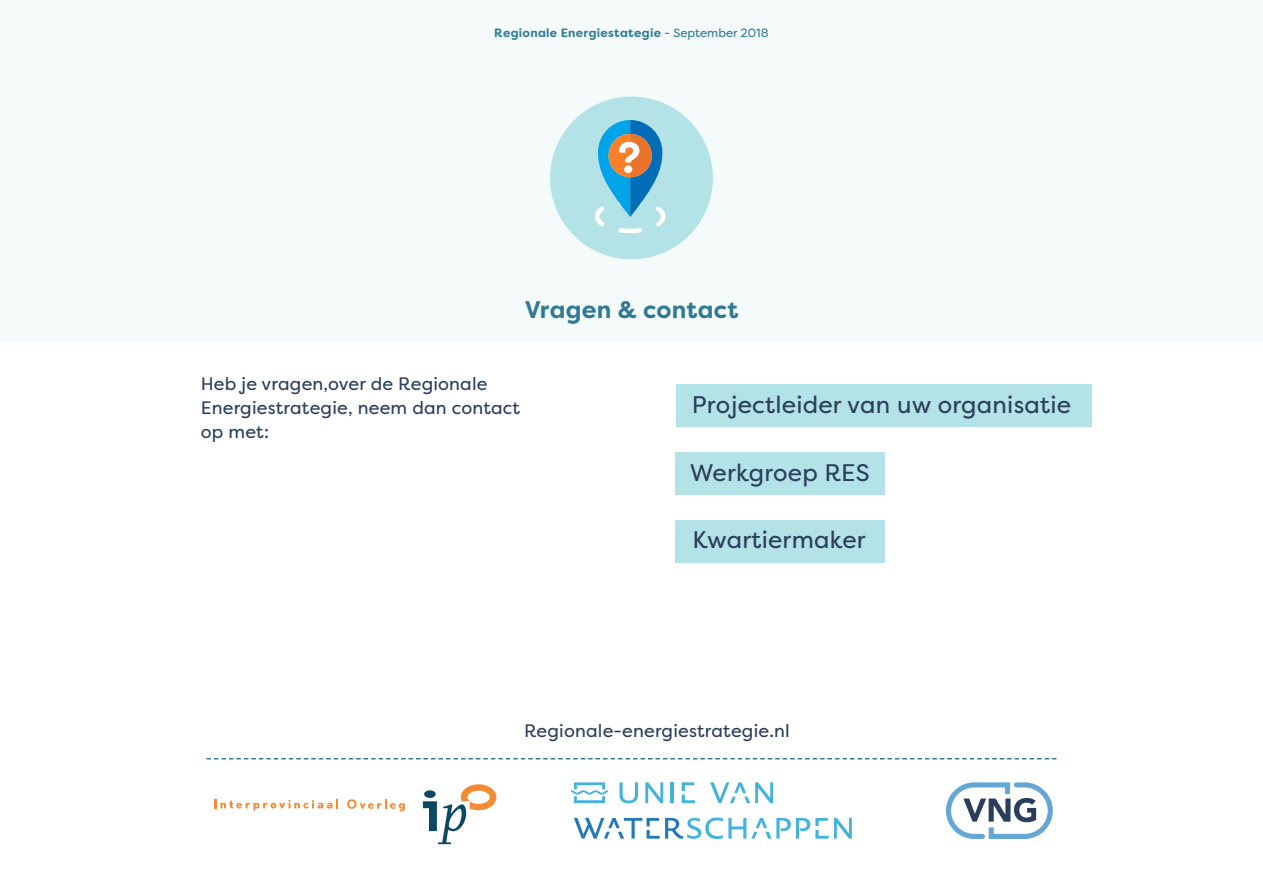
<style>
.page{position:relative;width:1263px;height:893px;background:#fff}
.page>*{position:absolute;margin:0;border:0;box-sizing:border-box;transform-origin:0 0}
.t1{font:24px "Filson Pro";letter-spacing:.01em;color:#2b3f5c}
.t2{font:700 24px "Filson Pro";letter-spacing:.01em;color:#317a94}
.t3{font:18px/24px "Filson Pro";letter-spacing:.01em;color:#2b3f5c}
.t4{font:700 12px "Filson Pro";letter-spacing:.025em;color:#317a94}
.s1{font-weight:400}
</style>
<div class="page">
<div style="left:0;top:0;width:1263px;height:341px;background:#f4fbfa"></div>
<div style="left:550px;top:97px;width:163px;height:162px;background:#b3e3e6;border-radius:50%"></div>
<svg style="left:595px;top:120px;width:71px;height:114px"></svg>
<div style="left:676px;top:520px;width:209px;height:42px;background:#b3e3e6"></div>
<div style="left:676px;top:452px;width:209px;height:42px;background:#b3e3e6"></div>
<div style="left:676px;top:384px;width:415px;height:42px;background:#b3e3e6"></div>
<svg style="left:206px;top:758px;width:850px;height:1px"></svg>
<svg style="left:423px;top:784px;width:73px;height:60px"></svg>
<svg style="left:347px;top:799px;width:58px;height:12px"></svg>
<svg style="left:214px;top:799px;width:124px;height:12px"></svg>
<svg style="left:571px;top:782px;width:37px;height:21px"></svg>
<svg style="left:619px;top:782px;width:19px;height:21px"></svg>
<svg style="left:645px;top:782px;width:18px;height:21px"></svg>
<hr style="left:671px;top:782px;width:3px;height:21px;background:#44b3dc">
<svg style="left:682px;top:782px;width:13px;height:21px"></svg>
<svg style="left:710px;top:782px;width:63px;height:21px"></svg>
<svg style="left:574px;top:818px;width:278px;height:21px"></svg>
<svg style="left:946px;top:782px;width:107px;height:57px"></svg>
<p class="t4" style="left:494px;top:26px;width:276px">Regionale Energiestategie <span class="s1">- September 2018</span></p>
<h1 class="t2" style="left:525px;top:294px;width:215px">Vragen &amp; contact</h1>
<p class="t3" style="left:201px;top:371px;width:321px">Heb je vragen,over de Regionale<br>Energiestrategie, neem dan contact op met:</p>
<h1 class="t1" style="left:692px;top:388px;width:381px">Projectleider van uw organisatie</h1>
<h1 class="t1" style="left:690px;top:456px;width:181px">Werkgroep RES</h1>
<h1 class="t1" style="left:693px;top:524px;width:174px">Kwartiermaker</h1>
<p class="t3" style="left:524px;top:719px;width:267px">Regionale-energiestrategie.nl</p>
</div>
